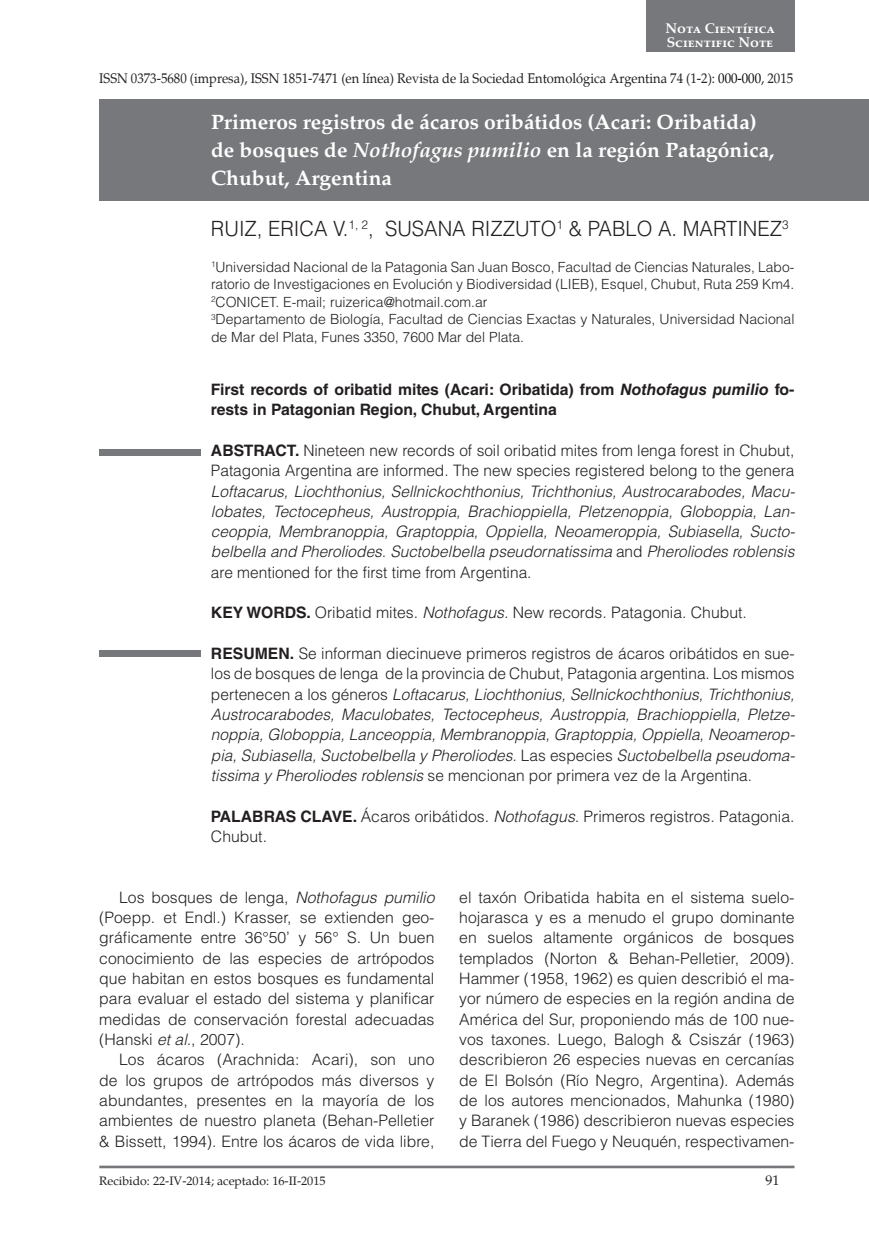
<style>
.page{position:relative;width:869px;height:1241px;background:#fff}
.page>*{position:absolute;margin:0;border:0;box-sizing:border-box;transform-origin:0 0}
.t1{font:700 21px/28px "Palatino";color:#fff}
.t2{font:300 21px "Helvetica LT Std";color:#231f20;scale:.96 1}
.t3{font:300 15.75px/20.3px "Helvetica LT Std";color:#231f20;text-align:justify}
.t4{font:italic 300 15.75px/20.3px "Helvetica LT Std";color:#231f20;text-align:justify}
.t5{font:700 15.75px/20.3px "Helvetica LT Std";color:#231f20}
.t6{font:300 14px/17.5px "Helvetica LT Std";color:#231f20}
.t7{font:14px "Palatino";color:#231f20;scale:.92 1}
.t8{font:700 14px/14px "Palatino Linotype";color:#fff}
.t9{font:14px "Palatino";color:#231f20}
.t10{font:12.25px "Palatino";color:#231f20}
.s1{color:#000002}
.s2{font-style:italic}
.s3{font-weight:700}
.s4{font-style:normal}
.s5{font-weight:700;font-style:normal}
</style>
<div class="page">
<hr style="left:99px;top:1165px;width:695px;height:2px;background:#76787b">
<div style="left:99px;top:99px;width:769px;height:102px;background:#76787b"></div>
<div style="left:99px;top:449px;width:102px;height:7px;background:#76787b"></div>
<div style="left:99px;top:650px;width:102px;height:7px;background:#76787b"></div>
<div style="left:645px;top:0;width:149px;height:52px;background:#76787b"></div>
<p class="t8" style="left:665px;top:21px;width:110px">Nota Científica<br>Scientific Note</p>
<p class="t7" style="left:99px;top:70px;width:755px">ISSN 0373-5680 (impresa), ISSN 1851-7471 (en línea) Revista de la Sociedad Entomológica Argentina 74 (1-2): <span class="s1">000-000</span>, 2015</p>
<h1 class="t1" style="left:211px;top:108px;width:564px">Primeros registros de ácaros oribátidos (Acari: Oribatida) de bosques de <span class="s2">Nothofagus pumilio</span> en la región Patagónica,<br>Chubut, Argentina</h1>
<h1 class="t2" style="left:211px;top:216px;width:86px">RUIZ, Erica</h1>
<h1 class="t2" style="left:333px;top:216px;width:82px">V.<sup>1,</sup> <sup>2</sup>, Susana</h1>
<h1 class="t2" style="left:471px;top:216px;width:148px">RIZZUTO<sup>1</sup> &amp; Pablo</h1>
<h1 class="t2" style="left:657px;top:216px;width:137px">A. MARTINEZ<sup>3</sup></h1>
<p class="t6" style="left:211px;top:258px;width:584px"><sup>1</sup>Universidad Nacional de la Patagonia San Juan Bosco, Facultad de Ciencias Naturales, Labo&shy;ratorio de Investigaciones en Evolución y Biodiversidad (LIEB), Esquel, Chubut, Ruta 259 Km4.<br><sup>2</sup>CONICET. E-mail; ruizerica@hotmail.com.ar<br><sup>3</sup>Departamento de Biología, Facultad de Ciencias Exactas y Naturales, Universidad Nacional de Mar del Plata, Funes 3350, 7600 Mar del Plata.</p>
<p class="t5" style="left:211px;top:379px;width:584px">First records of oribatid mites (Acari: Oribatida) from <span class="s2">Nothofagus pumilio</span> fo&shy;rests in Patagonian Region, Chubut, Argentina</p>
<p class="t3" style="left:211px;top:440px;width:584px"><span class="s3">ABSTRACT.</span> Nineteen new records of soil oribatid mites from lenga forest in Chubut,<br>Patagonia Argentina are informed. The new species registered belong to the genera</p>
<p class="t4" style="left:211px;top:481px;width:585px">Loftacarus, Liochthonius, Sellnickochthonius, Trichthonius, Austrocarabodes, Macu&shy;lobates, Tectocepheus, Austroppia, Brachioppiella, Pletzenoppia, Globoppia, Lan&shy;ceoppia, Membranoppia, Graptoppia, Oppiella, Neoameroppia, Subiasella, Sucto&shy;belbella and Pheroliodes. Suctobelbella pseudornatissima <span class="s4">and</span> Pheroliodes roblensis <span class="s4">are mentioned for the first time from Argentina.</span></p>
<p class="t3" style="left:211px;top:602px;width:537px"><span class="s3">KEY WORDS.</span> Oribatid mites. <span class="s2">Nothofagus.</span> New records. Patagonia. Chubut.</p>
<p class="t4" style="left:211px;top:643px;width:585px"><span class="s5">RESUMEN.</span> <span class="s4">Se informan diecinueve primeros registros de ácaros oribátidos en sue&shy;los de bosques de lenga de la provincia de Chubut, Patagonia argentina. Los mismos pertenecen a los géneros</span> Loftacarus, Liochthonius, Sellnickochthonius, Trichthonius, Austrocarabodes, Maculobates, Tectocepheus, Austroppia, Brachioppiella, Pletze&shy;noppia, Globoppia, Lanceoppia, Membranoppia, Graptoppia, Oppiella, Neoamerop&shy;pia, Subiasella, Suctobelbella y Pheroliodes. <span class="s4">Las especies</span> Suctobelbella pseudoma&shy;tissima y Pheroliodes roblensis <span class="s4">se mencionan por primera vez de la Argentina.</span></p>
<p class="t3" style="left:211px;top:805px;width:584px"><span class="s3">PALABRAS CLAVE.</span> Ácaros oribátidos. <span class="s2">Nothofagus.</span> Primeros registros. Patagonia.<br>Chubut.</p>
<p class="t3" style="left:99px;top:886px;width:336px;text-indent:20px">Los bosques de lenga, <span class="s2">Nothofagus pumilio </span>(Poepp. et Endl.) Krasser, se extienden geo&shy;gráficamente entre 36°50’ y 56° S. Un buen conocimiento de las especies de artrópodos que habitan en estos bosques es fundamental para evaluar el estado del sistema y planificar medidas de conservación forestal adecuadas (Hanski <span class="s2">et al.</span>, 2007).</p>
<p class="t3" style="left:99px;top:1049px;width:336px;text-indent:20px">Los ácaros (Arachnida: Acari), son uno de los grupos de artrópodos más diversos y abundantes, presentes en la mayoría de los ambientes de nuestro planeta (Behan-Pelletier &amp; Bissett, 1994). Entre los ácaros de vida libre,</p>
<p class="t3" style="left:459px;top:886px;width:336px">el taxón Oribatida habita en el sistema suelo&shy;hojarasca y es a menudo el grupo dominante en suelos altamente orgánicos de bosques templados (Norton &amp; Behan-Pelletier, 2009).<br>Hammer (1958, 1962) es quien describió el ma&shy;yor número de especies en la región andina de América del Sur, proponiendo más de 100 nue&shy;vos taxones. Luego, Balogh &amp; Csiszár (1963) describieron 26 especies nuevas en cercanías de El Bolsón (Río Negro, Argentina). Además de los autores mencionados, Mahunka (1980) y Baranek (1986) describieron nuevas especies de Tierra del Fuego y Neuquén, respectivamen-</p>
<p class="t10" style="left:99px;top:1173px;width:228px">Recibido: 22-IV-2014; aceptado: 16-II-2015</p>
<p class="t9" style="left:765px;top:1171px;width:15px">91</p>
</div>
